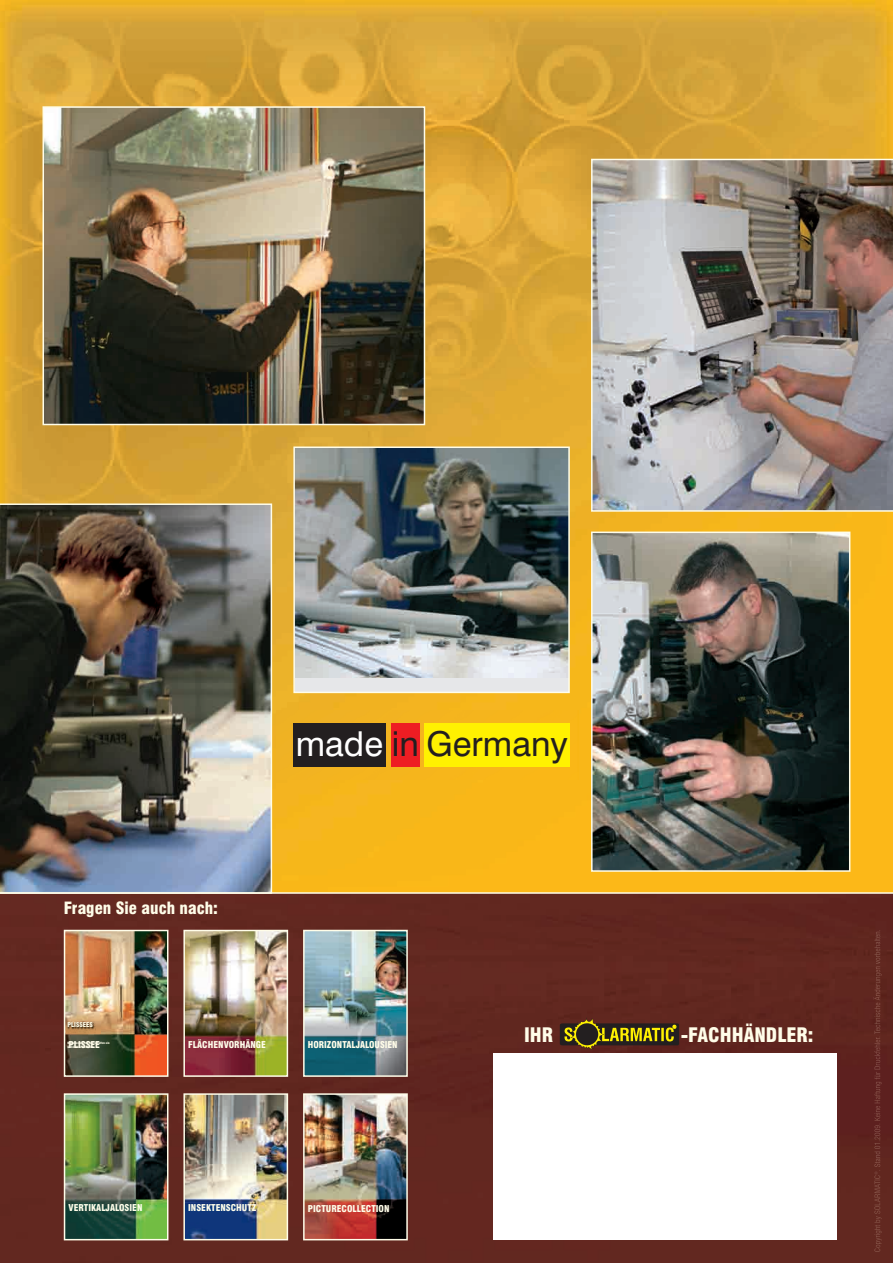
<style>
.page{position:relative;width:893px;height:1263px;background:#fff}
.page>*{position:absolute;margin:0;border:0;box-sizing:border-box;transform-origin:0 0}
.t1{font:34.35px "Swiss 721 BT";color:#231f20}
.t2{font:900 condensed 19.5px "Swiss 721 BT";color:#fffde9}
.t3{font:900 condensed 16.5px "Swiss 721 BT";color:#fffde9}
.t4{font:900 condensed 9.15px "Swiss 721 BT";color:#fffde9}
.t5{font:6.45px "Swiss 721 BT Black Condensed+FOZEPD";color:#fffde9}
.t6{font:3px/4.3px "Swiss 721 BT Black Condensed+FOZEPD";color:#fffde9}
.s1{color:#fff}
</style>
<div class="page">
<img style="left:0;top:0;width:893px;height:892px">
<div style="left:0;top:894px;width:893px;height:369px;background:#622820"></div>
<img style="left:874px;top:1195px;width:8px;height:57px">
<svg style="left:874px;top:1171px;width:4px;height:4px"></svg>
<img style="left:874px;top:1125px;width:6px;height:45px">
<img style="left:594px;top:534px;width:253px;height:335px">
<div style="left:591px;top:531px;width:259px;height:341px;border:2px solid #fffde9"></div>
<div style="left:295px;top:448px;width:273px;height:244px;background:#e6e7e9"></div>
<img style="left:296px;top:449px;width:271px;height:228px">
<div style="left:293px;top:446px;width:277px;height:247px;border:2px solid #fffde9"></div>
<img style="left:591px;top:159px;width:302px;height:353px">
<img style="left:46px;top:109px;width:376px;height:313px">
<div style="left:43px;top:106px;width:382px;height:319px;border:2px solid #fffde9"></div>
<img style="left:0;top:503px;width:272px;height:389px">
<hr style="left:0;top:892px;width:893px;height:2px;background:#fffde9">
<div style="left:277px;top:710px;width:301px;height:69px;background:#f5b51e"></div>
<div style="left:293px;top:723px;width:93px;height:44px;background:#231f20"></div>
<div style="left:391px;top:723px;width:29px;height:44px;background:#ee1d23"></div>
<div style="left:424px;top:723px;width:146px;height:43px;background:#fff101"></div>
<svg style="left:560px;top:1017px;width:119px;height:32px;background:#5f4919"></svg>
<div style="left:493px;top:1054px;width:344px;height:186px;background:#fff"></div>
<img style="left:67px;top:933px;width:98px;height:141px">
<img style="left:67px;top:1021px;width:33px;height:12px">
<svg style="left:110px;top:1080px;width:9px;height:3px"></svg>
<svg style="left:171px;top:997px;width:3px;height:9px"></svg>
<div style="left:64px;top:930px;width:104px;height:147px;border:2px solid #fffde9"></div>
<img style="left:186px;top:933px;width:99px;height:141px">
<div style="left:183px;top:930px;width:105px;height:147px;border:2px solid #fffde9"></div>
<img style="left:306px;top:1096px;width:99px;height:141px">
<div style="left:303px;top:1093px;width:105px;height:147px;border:2px solid #fffde9"></div>
<img style="left:67px;top:1096px;width:98px;height:141px">
<div style="left:64px;top:1093px;width:104px;height:147px;border:2px solid #fffde9"></div>
<img style="left:186px;top:1096px;width:99px;height:141px">
<div style="left:183px;top:1093px;width:105px;height:147px;border:2px solid #fffde9"></div>
<img style="left:306px;top:933px;width:99px;height:141px">
<div style="left:303px;top:930px;width:105px;height:147px;border:2px solid #fffde9"></div>
<h3 class="t3" style="left:64px;top:899px;width:156px">Fragen Sie auch nach:</h3>
<h1 class="t1" style="left:296px;top:723px;width:274px"><span class="s1">made</span> in Germany</h1>
<p class="t5" style="left:68px;top:1021px;width:27px">PLISSEES</p>
<p class="t6" style="left:68px;top:1041px;width:44px">Modulieren Licht und schaffen ein wohnliches Ambiente.</p>
<p class="t4" style="left:69px;top:1039px;width:33px">PLISSEE</p>
<p class="t4" style="left:188px;top:1039px;width:79px">FLÄCHENVORHÄNGE</p>
<p class="t4" style="left:308px;top:1039px;width:91px">HORIZONTALJALOUSIEN</p>
<p class="t4" style="left:69px;top:1202px;width:75px">VERTIKALJALOSIEN</p>
<p class="t4" style="left:188px;top:1202px;width:70px">INSEKTENSCHUTZ</p>
<p class="t4" style="left:308px;top:1204px;width:83px">PICTURECOLLECTION</p>
<h2 class="t2" style="left:524px;top:1024px;width:31px">IHR</h2>
<h2 class="t2" style="left:681px;top:1024px;width:134px">-FACHHÄNDLER:</h2>
</div>
